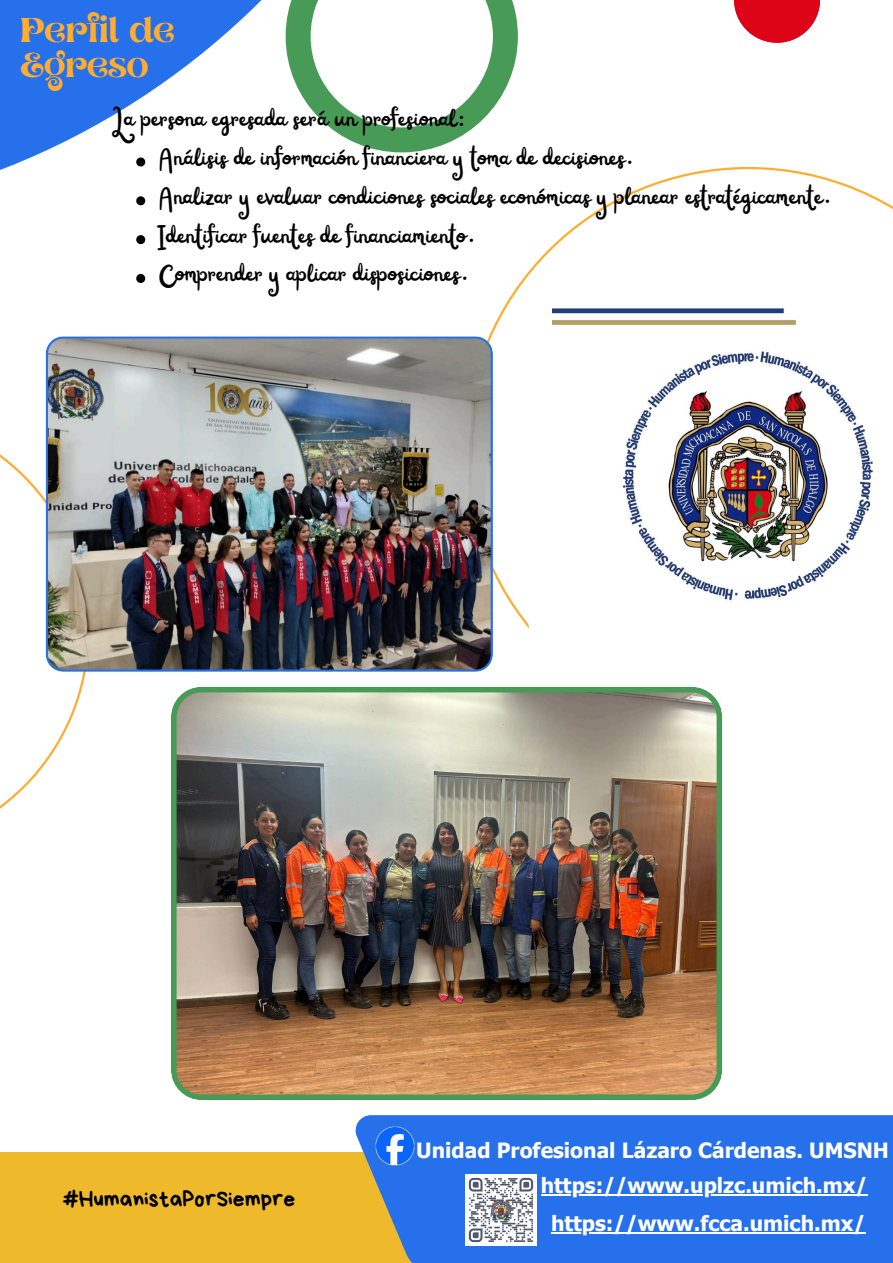
<style>
.page{position:relative;width:893px;height:1263px;background:#fff}
.page>*{position:absolute;margin:0;border:0;box-sizing:border-box;transform-origin:0 0}
.t1{font:600 34.35px/35.4px "Aprila";color:#ffad30}
.t2{font:27.75px "Railey";color:#000}
.t3{font:23.55px "Bryndan Write";color:#000}
.t4{font:700 21px "Tahoma";color:#fff}
</style>
<div class="page">
<svg style="left:0;top:411px;width:86px;height:398px"></svg>
<svg style="left:489px;top:167px;width:404px;height:457px"></svg>
<svg style="left:0;top:0;width:410px;height:206px"></svg>
<svg style="left:525px;top:316px;width:368px;height:314px"></svg>
<svg style="left:286px;top:0;width:232px;height:152px;fill:#489b57"></svg>
<svg style="left:311px;top:0;width:182px;height:127px"></svg>
<div style="left:0;top:1152px;width:481px;height:111px;background:#eeba2b"></div>
<div style="left:355px;top:1115px;width:538px;height:148px;background:#2670eb"></div>
<svg style="left:734px;top:0;width:86px;height:43px"></svg>
<img style="left:375px;top:1125px;width:41px;height:41px">
<img style="left:465px;top:1174px;width:72px;height:72px">
<img style="left:553px;top:280px;width:340px;height:339px">
<img style="left:46px;top:336px;width:447px;height:336px">
<img style="left:171px;top:687px;width:551px;height:413px">
<svg style="left:136px;top:157px;width:9px;height:9px"></svg>
<svg style="left:136px;top:196px;width:9px;height:9px"></svg>
<svg style="left:136px;top:235px;width:9px;height:9px"></svg>
<svg style="left:136px;top:274px;width:9px;height:9px"></svg>
<hr style="left:541px;top:1194px;width:326px;height:2px;background:#fff">
<hr style="left:551px;top:1231px;width:314px;height:2px;background:#fff">
<p class="t1" style="left:20px;top:15px;width:156px">Perfil de<br>Egreso</p>
<p class="t2" style="left:111px;top:104px;width:355px">La persona egresada será un profesional:</p>
<p class="t2" style="left:158px;top:143px;width:476px">Análisis de información financiera y toma de decisiones.</p>
<p class="t2" style="left:158px;top:182px;width:674px">Analizar y evaluar condiciones sociales económicas y planear estratégicamente.</p>
<p class="t2" style="left:158px;top:221px;width:318px">Identificar fuentes de financiamiento.</p>
<p class="t2" style="left:158px;top:259px;width:311px">Comprender y aplicar disposiciones.</p>
<h3 class="t3" style="left:62px;top:1187px;width:234px">#HumanistaPorSiempre</h3>
<p class="t4" style="left:416px;top:1137px;width:474px">Unidad Profesional Lázaro Cárdenas. UMSNH</p>
<p class="t4" style="left:541px;top:1172px;width:328px">https://www.uplzc.umich.mx/</p>
<p class="t4" style="left:551px;top:1209px;width:316px">https://www.fcca.umich.mx/</p>
</div>
